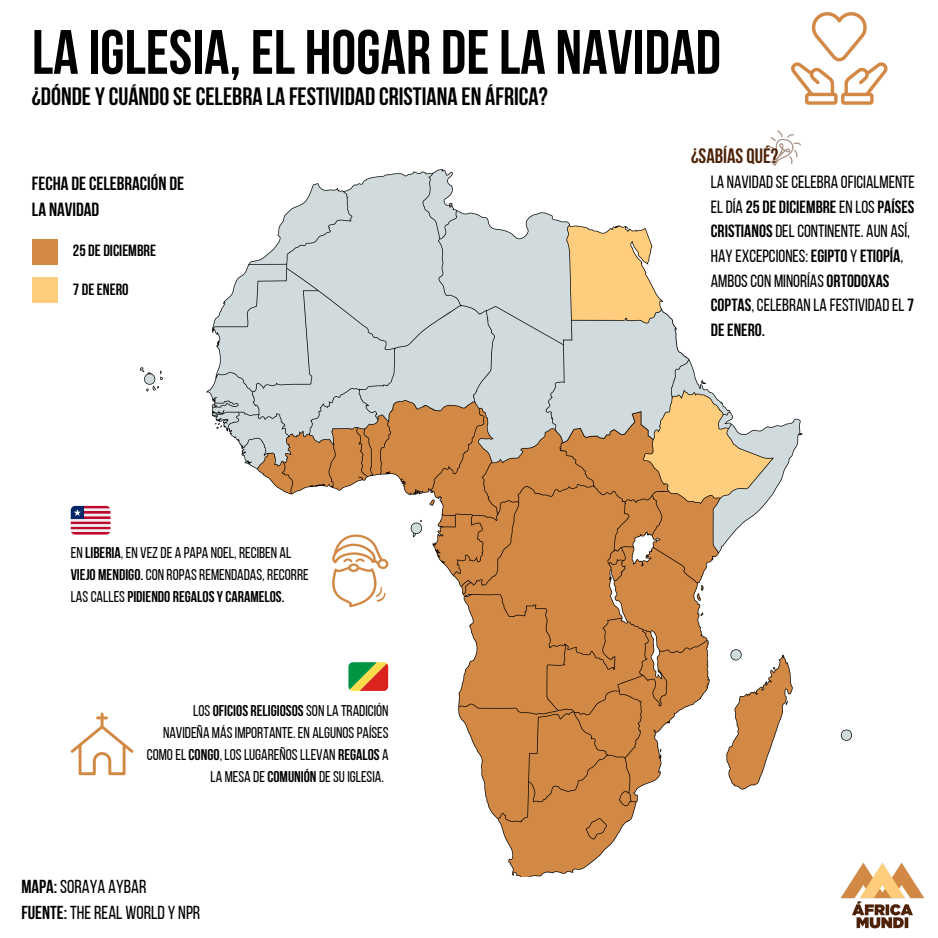
<style>
.page{position:relative;width:938px;height:938px;background:#fff}
.page>*{position:absolute;margin:0;border:0;box-sizing:border-box;transform-origin:0 0}
.t1{font:700 62.5px "Bebas Neue";color:#000}
.t2{font:700 25px "Bebas Neue";color:#000}
.t3{font:700 20.73px "Bebas Neue";color:#4f2208}
.t4{font:700 18.95px/26.4px "Bebas Neue";color:#000}
.t5{font:18.75px/26.2px "Bebas Neue";color:#000}
.t6{font:17.62px/24.6px "Bebas Neue";color:#000}
.t7{font:700 16.18px "Bebas Neue";color:#000}
.t8{font:15.55px/21.8px "Bebas Neue";color:#000}
.s1{font-weight:700}
</style>
<div class="page">
<div style="left:32px;top:239px;width:25px;height:26px;background:#d28946"></div>
<div style="left:32px;top:277px;width:25px;height:25px;background:#ffcd7e"></div>
<img style="left:113px;top:169px;width:739px;height:707px">
<img style="left:827px;top:852px;width:98px;height:77px">
<div style="left:733px;top:656px;width:27px;height:27px;background:#fff;border-radius:50%"></div>
<div style="left:286px;top:690px;width:30px;height:30px;background:#fff;border-radius:50%"></div>
<div style="left:811px;top:545px;width:30px;height:30px;background:#fff;border-radius:50%"></div>
<div style="left:809px;top:733px;width:30px;height:29px;background:#fff;border-radius:50%"></div>
<svg style="left:759px;top:130px;width:43px;height:41px"></svg>
<svg style="left:71px;top:506px;width:39px;height:28px"></svg>
<svg style="left:348px;top:662px;width:40px;height:29px"></svg>
<svg style="left:71px;top:712px;width:62px;height:63px"></svg>
<div style="left:824px;top:556px;width:30px;height:29px;background:#fff;border-radius:50%"></div>
<svg style="left:328px;top:534px;width:60px;height:73px"></svg>
<svg style="left:791px;top:12px;width:97px;height:93px"></svg>
<h1 class="t1" style="left:32px;top:27px;width:690px">LA IGLESIA,EL HOGAR DELA NAVIDAD</h1>
<h2 class="t2" style="left:32px;top:86px;width:517px">¿DÓNDEYCUÁNDOSECELEBRA LA FESTIVIDAD CRISTIANA EN ÁFRICA?</h2>
<p class="t4" style="left:32px;top:172px;width:154px">FECHA DECELEBRACIÓN DE<br>LA NAVIDAD</p>
<p class="t7" style="left:73px;top:244px;width:85px">25 DE DICIEMBRE</p>
<p class="t7" style="left:73px;top:282px;width:57px">7 DEENERO</p>
<p class="t8" style="left:71px;top:543px;width:239px">EN <span class="s1">LIBERIA</span>, EN VEZDE A PAPA NOEL, RECIBEN AL<br><span class="s1">VIEJO MENDIGO.</span>CON ROPASREMENDADAS, RECORRE<br>LASCALLES<span class="s1">PIDIENDO REGALOSYCARAMELOS.</span></p>
<p class="t8" style="left:193px;top:701px;width:197px">LOS<span class="s1">OFICIOS RELIGIOSOS</span>SON LA TRADICIÓN</p>
<p class="t8" style="left:163px;top:723px;width:227px">NAVIDEÑA MÁSIMPORTANTE. EN ALGUNOSPAÍSES</p>
<p class="t8" style="left:147px;top:745px;width:243px">COMOEL<span class="s1">CONGO</span>, LOSLUGAREÑOSLLEVAN <span class="s1">REGALOS</span> A</p>
<p class="t8" style="left:210px;top:766px;width:175px">LA MESA DE<span class="s1">COMUNIÓN</span> DESUIGLESIA.</p>
<p class="t5" style="left:21px;top:874px;width:180px"><span class="s1">MAPA:</span>SORAYA AYBAR<br><span class="s1">FUENTE:</span>THEREAL WORLD Y NPR</p>
<h3 class="t3" style="left:691px;top:147px;width:88px">¿SABÍASQUÉ?</h3>
<p class="t6" style="left:710px;top:171px;width:206px">LA NAVIDADSECELEBRA OFICIALMENTE<br>ELDÍA <span class="s1">25 DE DICIEMBRE</span>EN LOS<span class="s1">PAÍSES<br>CRISTIANOS</span>DELCONTINENTE. AUN ASÍ,<br>HAY EXCEPCIONES:<span class="s1">EGIPTO</span> Y <span class="s1">ETIOPÍA</span>,<br>AMBOSCON MINORÍAS<span class="s1">ORTODOXAS<br>COPTAS</span>, CELEBRAN LA FESTIVIDADEL<span class="s1">7<br>DEENERO.</span></p>
</div>
